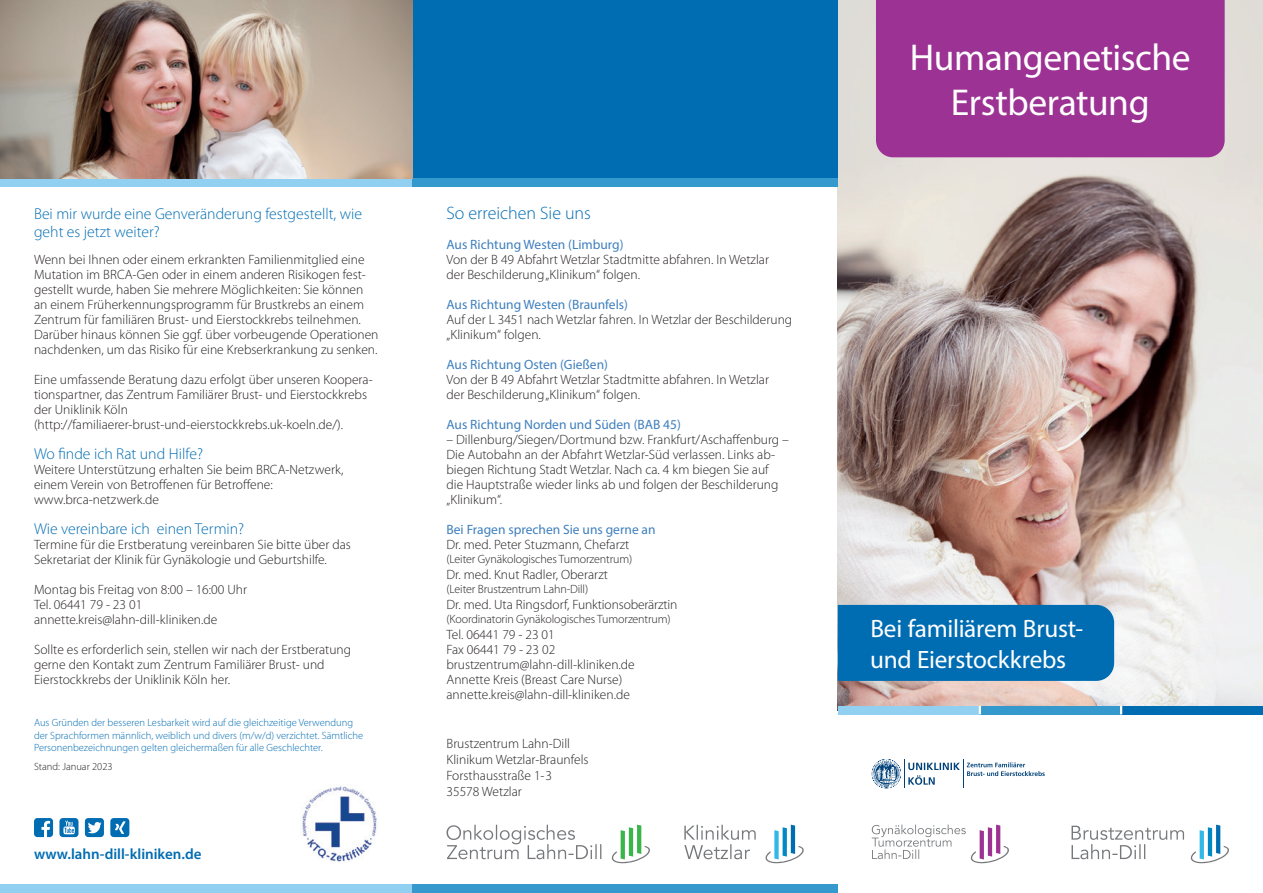
<style>
.page{position:relative;width:1263px;height:893px;background:#fff}
.page>*{position:absolute;margin:0;border:0;box-sizing:border-box;transform-origin:0 0}
.t1{font:37.5px "Myriad Pro";letter-spacing:-.01em;color:#fff}
.t2{font:25.2px/30.3px "Myriad Pro";letter-spacing:-.01em;color:#fff}
.Headline{font:300 18px "Myriad Pro";color:#006cb2}
.Subhead{font:300 15.75px/18px "Myriad Pro";color:#006cb2}
.t3{font:600 15px "Myriad Pro";color:#006cb2}
.Fließtext{font:300 13.5px/15px "Myriad Pro";color:#231f20}
.Fließtext-2{font:13.5px "Myriad Pro";color:#3e7fbd}
.Fließtext-3{font:300 12px "Myriad Pro";letter-spacing:-.01em;color:#231f20}
.Fließtext-4{font:300 10.5px/12.6px "Myriad Pro";color:#006cb2}
.t4{font:300 10.5px "Myriad Pro";color:#231f20}
</style>
<div class="page">
<img style="left:838px;top:0;width:425px;height:706px">
<div style="left:876px;top:0;width:349px;height:157px;background:#9c3293"></div>
<div style="left:412px;top:0;width:426px;height:186px;background:#006cb2"></div>
<div style="left:0;top:178px;width:412px;height:9px;background:#92d0f1"></div>
<div style="left:412px;top:178px;width:426px;height:9px;background:#3699ce"></div>
<div style="left:0;top:884px;width:412px;height:9px;background:#92d0f1"></div>
<div style="left:412px;top:884px;width:426px;height:9px;background:#3699ce"></div>
<svg style="left:34px;top:818px;width:19px;height:19px"></svg>
<svg style="left:59px;top:818px;width:19px;height:19px"></svg>
<svg style="left:85px;top:818px;width:19px;height:19px"></svg>
<svg style="left:110px;top:818px;width:19px;height:19px"></svg>
<img style="left:0;top:0;width:412px;height:178px">
<svg style="left:872px;top:824px;width:137px;height:39px"></svg>
<svg style="left:1071px;top:826px;width:113px;height:33px"></svg>
<svg style="left:1190px;top:825px;width:39px;height:38px"></svg>
<svg style="left:684px;top:825px;width:72px;height:34px"></svg>
<svg style="left:765px;top:825px;width:39px;height:38px"></svg>
<svg style="left:446px;top:825px;width:155px;height:34px"></svg>
<svg style="left:611px;top:825px;width:39px;height:38px"></svg>
<img style="left:302px;top:786px;width:75px;height:76px">
<svg style="left:872px;top:759px;width:173px;height:29px"></svg>
<div style="left:838px;top:605px;width:276px;height:76px;background:#006cb2"></div>
<div style="left:838px;top:706px;width:141px;height:8px;background:#92d0f1"></div>
<div style="left:1121px;top:706px;width:142px;height:8px;background:#006cb2"></div>
<div style="left:979px;top:706px;width:142px;height:8px;background:#3699ce"></div>
<svg style="left:1120px;top:706px;width:2px;height:8px"></svg>
<svg style="left:979px;top:706px;width:2px;height:8px"></svg>
<p class="Subhead" style="left:34px;top:205px;width:330px">Bei mir wurde eine Genveränderung festgestellt, wie geht es jetzt weiter?</p>
<p class="Fließtext" style="left:34px;top:252px;width:346px">Wenn bei Ihnen oder einem erkrankten Familienmitglied eine Mutation im BRCA-Gen oder in einem anderen Risikogen fest&shy;gestellt wurde, haben Sie mehrere Möglichkeiten: Sie können an einem Früherkennungsprogramm für Brustkrebs an einem Zentrum für familiären Brust- und Eierstockkrebs teilnehmen.<br>Darüber hinaus können Sie ggf. über vorbeugende Operationen nachdenken, um das Risiko für eine Krebserkrankung zu senken.</p>
<p class="Fließtext" style="left:34px;top:372px;width:340px">Eine umfassende Beratung dazu erfolgt über unseren Koopera&shy;tionspartner, das Zentrum Familiärer Brust- und Eierstockkrebs der Uniklinik Köln (http://familiaerer-brust-und-eierstockkrebs.uk-koeln.de/).</p>
<p class="Subhead" style="left:34px;top:445px;width:171px">Wo finde ich Rat und Hilfe?</p>
<p class="Fließtext" style="left:34px;top:462px;width:311px">Weitere Unterstützung erhalten Sie beim BRCA-Netzwerk,</p>
<p class="Fließtext" style="left:34px;top:477px;width:240px">einem Verein von Betroffenen für Betroffene: www.brca-netzwerk.de</p>
<p class="Subhead" style="left:34px;top:520px;width:212px">Wie vereinbare ich einen Termin?</p>
<p class="Fließtext" style="left:34px;top:537px;width:318px">Termine für die Erstberatung vereinbaren Sie bitte über das<br>Sekretariat der Klinik für Gynäkologie und Geburtshilfe.</p>
<p class="Fließtext" style="left:34px;top:582px;width:215px">Montag bis Freitag von 8:00 – 16:00 Uhr</p>
<p class="Fließtext" style="left:34px;top:597px;width:110px">Tel. 06441 79 - 23 01</p>
<p class="Fließtext" style="left:34px;top:612px;width:185px">annette.kreis@lahn-dill-kliniken.de</p>
<p class="Fließtext" style="left:34px;top:642px;width:319px">Sollte es erforderlich sein, stellen wir nach der Erstberatung gerne den Kontakt zum Zentrum Familiärer Brust- und<br>Eierstockkrebs der Uniklinik Köln her.</p>
<p class="Fließtext-4" style="left:34px;top:716px;width:331px">Aus Gründen der besseren Lesbarkeit wird auf die gleichzeitige Verwendung der Sprachformen männlich, weiblich und divers (m/w/d) verzichtet. Sämtliche<br>Personenbezeichnungen gelten gleichermaßen für alle Geschlechter.</p>
<p class="t4" style="left:34px;top:760px;width:80px">Stand: Januar 2023</p>
<p class="t3" style="left:34px;top:844px;width:169px">www.lahn-dill-kliniken.de</p>
<p class="Headline" style="left:446px;top:202px;width:146px">So erreichen Sie uns</p>
<p class="Fließtext-2" style="left:446px;top:236px;width:179px">Aus Richtung Westen (Limburg)</p>
<p class="Fließtext" style="left:446px;top:252px;width:324px">Von der B 49 Abfahrt Wetzlar Stadtmitte abfahren. In Wetzlar der Beschilderung „Klinikum“ folgen.</p>
<p class="Fließtext-2" style="left:446px;top:296px;width:183px">Aus Richtung Westen (Braunfels)</p>
<p class="Fließtext" style="left:446px;top:312px;width:347px">Auf der L 3451 nach Wetzlar fahren. In Wetzlar der Beschilderung „Klinikum“ folgen.</p>
<p class="Fließtext-2" style="left:446px;top:356px;width:163px">Aus Richtung Osten (Gießen)</p>
<p class="Fließtext" style="left:446px;top:372px;width:324px">Von der B 49 Abfahrt Wetzlar Stadtmitte abfahren. In Wetzlar der Beschilderung „Klinikum“ folgen.</p>
<p class="Fließtext-2" style="left:446px;top:416px;width:236px">Aus Richtung Norden und Süden (BAB 45)</p>
<p class="Fließtext" style="left:446px;top:432px;width:344px">– Dillenburg/Siegen/Dortmund bzw. Frankfurt/Aschaffenburg – Die Autobahn an der Abfahrt Wetzlar-Süd verlassen. Links ab&shy;biegen Richtung Stadt Wetzlar. Nach ca. 4 km biegen Sie auf<br>die Hauptstraße wieder links ab und folgen der Beschilderung „Klinikum“.</p>
<p class="Fließtext-2" style="left:446px;top:521px;width:211px">Bei Fragen sprechen Sie uns gerne an</p>
<p class="Fließtext" style="left:446px;top:537px;width:184px">Dr. med. Peter Stuzmann, Chefarzt</p>
<p class="Fließtext-3" style="left:446px;top:551px;width:187px">(Leiter Gynäkologisches Tumorzentrum)</p>
<p class="Fließtext" style="left:446px;top:567px;width:163px">Dr. med. Knut Radler, Oberarzt</p>
<p class="Fließtext-3" style="left:446px;top:581px;width:143px">(Leiter Brustzentrum Lahn-Dill)</p>
<p class="Fließtext" style="left:446px;top:597px;width:233px">Dr. med. Uta Ringsdorf, Funktionsoberärztin</p>
<p class="Fließtext-3" style="left:446px;top:611px;width:226px">(Koordinatorin Gynäkologisches Tumorzentrum)</p>
<p class="Fließtext" style="left:446px;top:627px;width:110px">Tel. 06441 79 - 23 01</p>
<p class="Fließtext" style="left:446px;top:642px;width:110px">Fax 06441 79 - 23 02</p>
<p class="Fließtext" style="left:446px;top:657px;width:190px">brustzentrum@lahn-dill-kliniken.de</p>
<p class="Fließtext" style="left:446px;top:672px;width:177px">Annette Kreis (Breast Care Nurse)</p>
<p class="Fließtext" style="left:446px;top:687px;width:185px">annette.kreis@lahn-dill-kliniken.de</p>
<p class="Fließtext" style="left:446px;top:736px;width:125px">Brustzentrum Lahn-Dill</p>
<p class="Fließtext" style="left:446px;top:752px;width:144px">Klinikum Wetzlar-Braunfels</p>
<p class="Fließtext" style="left:446px;top:768px;width:107px">Forsthausstraße 1-3</p>
<p class="Fließtext" style="left:446px;top:784px;width:77px">35578 Wetzlar</p>
<p class="t1" style="left:910px;top:35px;width:282px">Humangenetische</p>
<p class="t1" style="left:951px;top:80px;width:200px">Erstberatung</p>
<p class="t2" style="left:870px;top:613px;width:214px">Bei familiärem Brust&shy;und Eierstockkrebs</p>
</div>
